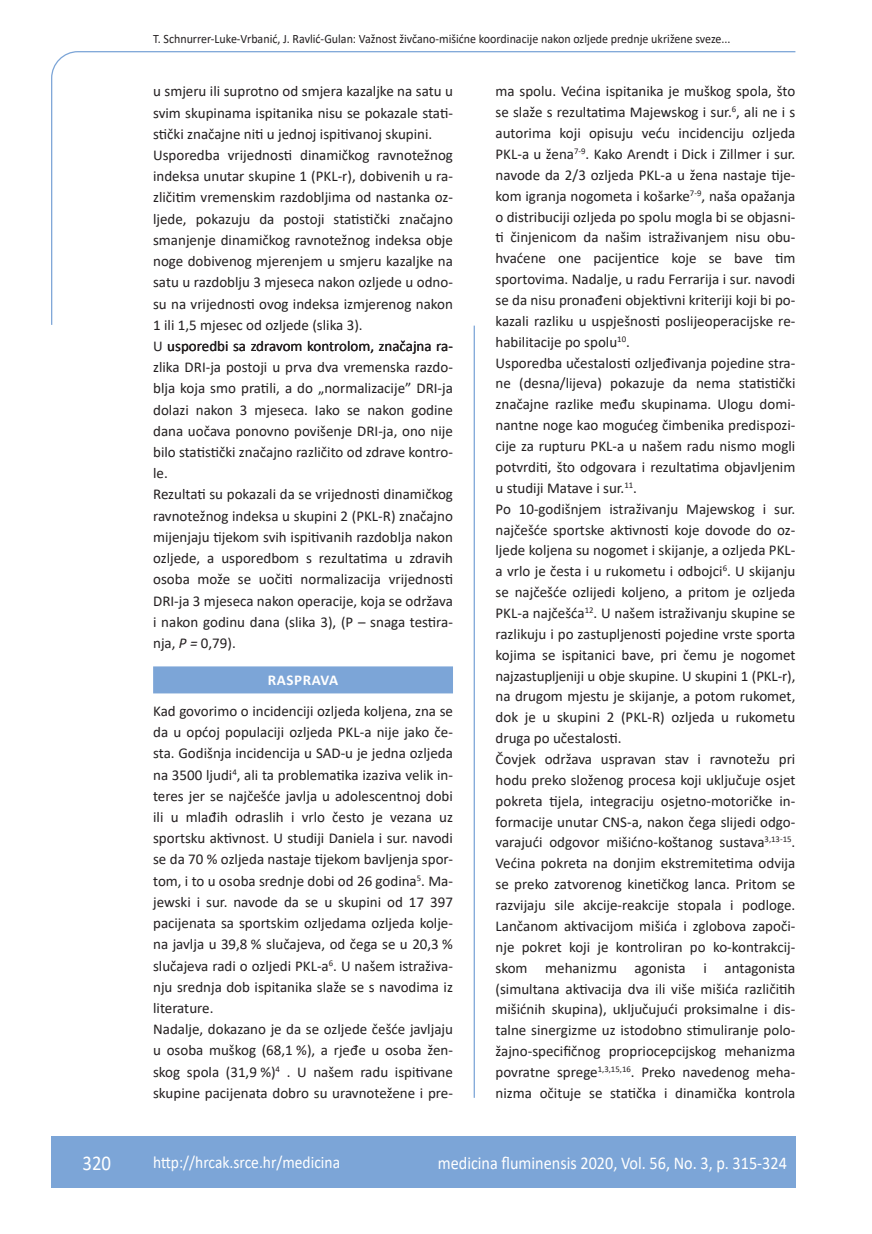
<style>
.page{position:relative;width:872px;height:1234px;background:#fff}
.page>*{position:absolute;margin:0;border:0;box-sizing:border-box;transform-origin:0 0}
.t1{font:21px "Calibri";color:#fff;scale:.9 1}
.t2{font:18px "Calibri";color:#fff;scale:.9 1}
.t3{font:17.25px "Calibri";color:#fff;scale:.9 1}
.osnovni_tekst{font:15px/20.9px "Calibri";color:#231f20;text-align:justify}
.naslov_ruler{font:700 15px "Calibri";letter-spacing:.04em;color:#fff}
.glava{font:12.75px "Calibri";color:#231f20;scale:.94 1}
.s1{font-style:italic}
</style>
<div class="page">
<svg style="left:51px;top:51px;width:745px;height:274px"></svg>
<hr style="left:473px;top:325px;width:2px;height:772px;background:#7ca5d7">
<div style="left:51px;top:1135px;width:744px;height:51px;background:#7ca5d7"></div>
<div style="left:153px;top:666px;width:300px;height:27px;background:#7ca5d7"></div>
<p class="glava" style="left:153px;top:29px;width:616px">T. Schnurrer-Luke-Vrbanić, J. Ravlić-Gulan: Važnost živčano-mišićne koordinacije nakon ozljede prednje ukrižene sveze...</p>
<p class="osnovni_tekst" style="left:153px;top:80px;width:301px">u smjeru ili suprotno od smjera kazaljke na satu u svim skupinama ispitanika nisu se pokazale stati&shy;stički značajne niti u jednoj ispitivanoj skupini.</p>
<p class="osnovni_tekst" style="left:153px;top:144px;width:301px">Usporedba vrijednosti dinamičkog ravnotežnog indeksa unutar skupine 1 (PKL-r), dobivenih u ra&shy;zličitim vremenskim razdobljima od nastanka oz&shy;ljede, pokazuju da postoji statistički značajno smanjenje dinamičkog ravnotežnog indeksa obje noge dobivenog mjerenjem u smjeru kazaljke na satu u razdoblju 3 mjeseca nakon ozljede u odno&shy;su na vrijednosti ovog indeksa izmjerenog nakon 1 ili 1,5 mjesec od ozljede (slika 3).</p>
<p class="osnovni_tekst" style="left:153px;top:335px;width:301px">U usporedbi sa zdravom kontrolom, značajna ra&shy;zlika DRI-ja postoji u prva dva vremenska razdo&shy;blja koja smo pratili, a do „normalizacije” DRI-ja dolazi nakon 3 mjeseca. Iako se nakon godine dana uočava ponovno povišenje DRI-ja, ono nije bilo statistički značajno različito od zdrave kontro&shy;le.</p>
<p class="osnovni_tekst" style="left:153px;top:483px;width:301px">Rezultati su pokazali da se vrijednosti dinamičkog ravnotežnog indeksa u skupini 2 (PKL-R) značajno mijenjaju tijekom svih ispitivanih razdoblja nakon ozljede, a usporedbom s rezultatima u zdravih osoba može se uočiti normalizacija vrijednosti DRI-ja 3 mjeseca nakon operacije, koja se održava i nakon godinu dana (slika 3), (P – snaga testira&shy;nja, <span class="s1">P =</span> 0,79).</p>
<p class="naslov_ruler" style="left:268px;top:669px;width:72px">RASPRAVA</p>
<p class="osnovni_tekst" style="left:153px;top:699px;width:301px">Kad govorimo o incidenciji ozljeda koljena, zna se da u općoj populaciji ozljeda PKL-a nije jako če&shy;sta. Godišnja incidencija u SAD-u je jedna ozljeda na 3500 ljudi<sup>4</sup>, ali ta problematika izaziva velik in&shy;teres jer se najčešće javlja u adolescentnoj dobi ili u mlađih odraslih i vrlo često je vezana uz sportsku aktivnost. U studiji Daniela i sur. navodi se da 70 % ozljeda nastaje tijekom bavljenja spor&shy;tom, i to u osoba srednje dobi od 26 godina<sup>5</sup>. Ma&shy;jewski i sur. navode da se u skupini od 17 397 pacijenata sa sportskim ozljedama ozljeda kolje&shy;na javlja u 39,8 % slučajeva, od čega se u 20,3 % slučajeva radi o ozljedi PKL-a<sup>6</sup>. U našem istraživa&shy;nju srednja dob ispitanika slaže se s navodima iz literature.</p>
<p class="osnovni_tekst" style="left:153px;top:1017px;width:301px">Nadalje, dokazano je da se ozljede češće javljaju u osoba muškog (68,1 %), a rjeđe u osoba žen&shy;skog spola (31,9 %)<sup>4</sup> . U našem radu ispitivane skupine pacijenata dobro su uravnotežene i pre-</p>
<p class="osnovni_tekst" style="left:495px;top:81px;width:301px">ma spolu. Većina ispitanika je muškog spola, što se slaže s rezultatima Majewskog i sur.<sup>6</sup>, ali ne i s autorima koji opisuju veću incidenciju ozljeda PKL-a u žena<sup>7-9</sup>. Kako Arendt i Dick i Zillmer i sur. navode da 2/3 ozljeda PKL-a u žena nastaje tije&shy;kom igranja nogometa i košarke<sup>7-9</sup>, naša opažanja o distribuciji ozljeda po spolu mogla bi se objasni&shy;ti činjenicom da našim istraživanjem nisu obu&shy;hvaćene one pacijentice koje se bave tim sportovima. Nadalje, u radu Ferrarija i sur. navodi se da nisu pronađeni objektivni kriteriji koji bi po&shy;kazali razliku u uspješnosti poslijeoperacijske re&shy;habilitacije po spolu<sup>10</sup>.</p>
<p class="osnovni_tekst" style="left:495px;top:352px;width:301px">Usporedba učestalosti ozljeđivanja pojedine stra&shy;ne (desna/lijeva) pokazuje da nema statistički značajne razlike među skupinama. Ulogu domi&shy;nantne noge kao mogućeg čimbenika predispozi&shy;cije za rupturu PKL-a u našem radu nismo mogli potvrditi, što odgovara i rezultatima objavljenim u studiji Matave i sur.<sup>11</sup>.</p>
<p class="osnovni_tekst" style="left:495px;top:497px;width:301px">Po 10-godišnjem istraživanju Majewskog i sur. najčešće sportske aktivnosti koje dovode do oz&shy;ljede koljena su nogomet i skijanje, a ozljeda PKL&shy;a vrlo je česta i u rukometu i odbojci<sup>6</sup>. U skijanju se najčešće ozlijedi koljeno, a pritom je ozljeda PKL-a najčešća<sup>12</sup>. U našem istraživanju skupine se razlikuju i po zastupljenosti pojedine vrste sporta kojima se ispitanici bave, pri čemu je nogomet najzastupljeniji u obje skupine. U skupini 1 (PKL-r), na drugom mjestu je skijanje, a potom rukomet, dok je u skupini 2 (PKL-R) ozljeda u rukometu druga po učestalosti.</p>
<p class="osnovni_tekst" style="left:495px;top:748px;width:301px">Čovjek održava uspravan stav i ravnotežu pri hodu preko složenog procesa koji uključuje osjet pokreta tijela, integraciju osjetno-motoričke in&shy;formacije unutar CNS-a, nakon čega slijedi odgo&shy;varajući odgovor mišićno-koštanog sustava<sup>3,13-15</sup>.<br>Većina pokreta na donjim ekstremitetima odvija se preko zatvorenog kinetičkog lanca. Pritom se razvijaju sile akcije-reakcije stopala i podloge.<br>Lančanom aktivacijom mišića i zglobova započi&shy;nje pokret koji je kontroliran po ko-kontrakcij&shy;skom mehanizmu agonista i antagonista (simultana aktivacija dva ili više mišića različitih mišićnih skupina), uključujući proksimalne i dis&shy;talne sinergizme uz istodobno stimuliranje polo&shy;žajno-specifičnog propriocepcijskog mehanizma povratne sprege<sup>1,3,15,16</sup>. Preko navedenog meha&shy;nizma očituje se statička i dinamička kontrola</p>
<p class="t1" style="left:82px;top:1147px;width:33px">320</p>
<p class="t3" style="left:153px;top:1149px;width:209px">http://hrcak.srce.hr/medicina</p>
<p class="t2" style="left:438px;top:1149px;width:389px">medicina fluminensis 2020, Vol. 56, No. 3, p. 315-324</p>
</div>
